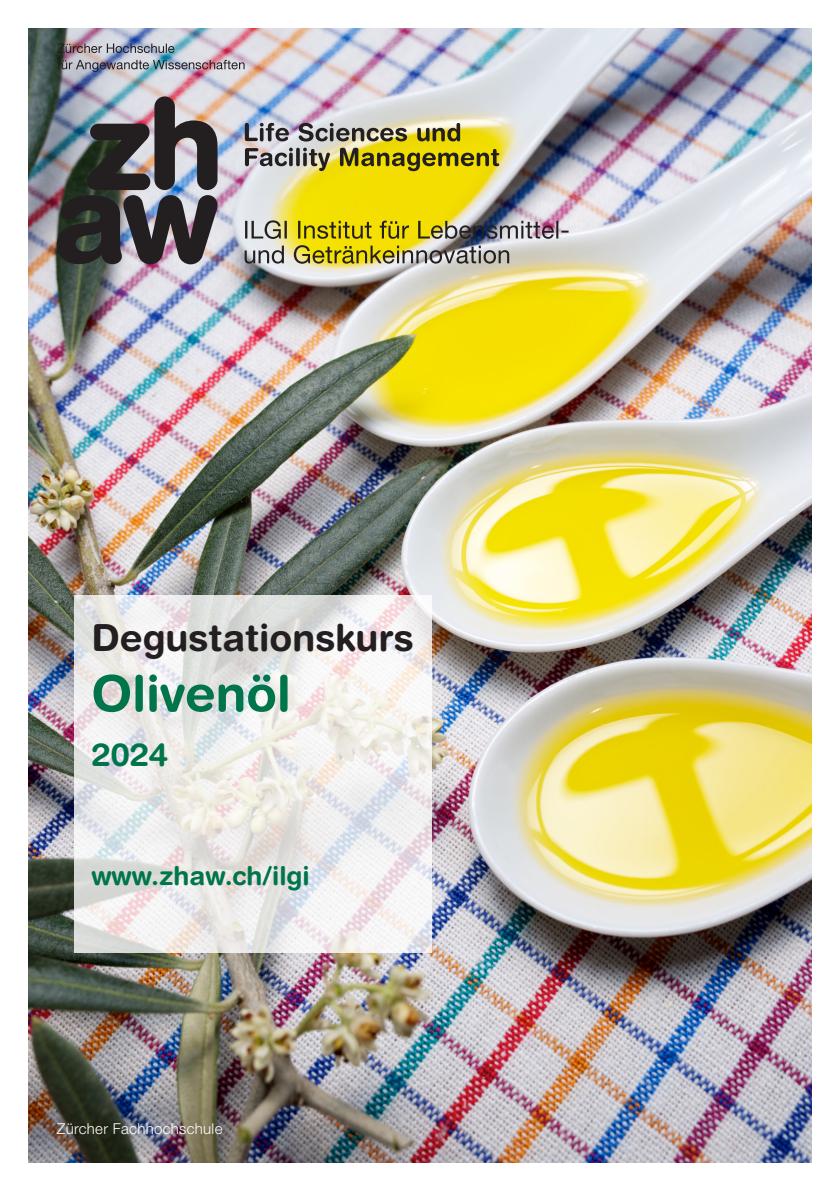
<style>
.page{position:relative;width:840px;height:1191px;background:#fff}
.page>*{position:absolute;margin:0;border:0;box-sizing:border-box;transform-origin:0 0}
.t1{font:700 50px "Helvetica Rounded LT Std";color:#00754b}
.t2{font:700 37.4px "Helvetica Rounded LT Std";color:#231f20}
.t3{font:700 32px "Helvetica Rounded LT Std";color:#00754b}
.t4{font:700 26px "Helvetica Rounded LT Std";color:#00754b}
.t5{font:300 15px "Helvetica Neue LT Std";letter-spacing:.02em;color:#fff}
</style>
<div class="page">
<img style="left:29px;top:28px;width:782px;height:1134px">
<img style="left:57px;top:44px;width:511px;height:220px">
<svg style="left:74px;top:595px;width:357px;height:357px"></svg>
<h2 class="t2" style="left:91px;top:615px;width:324px">Degustationskurs</h2>
<h1 class="t1" style="left:91px;top:663px;width:201px">Olivenöl</h1>
<h3 class="t3" style="left:91px;top:735px;width:79px">2024</h3>
<h3 class="t4" style="left:91px;top:860px;width:220px">www.zhaw.ch/ilgi</h3>
<p class="t5" style="left:57px;top:1119px;width:167px">Zürcher Fachhochschule</p>
</div>
